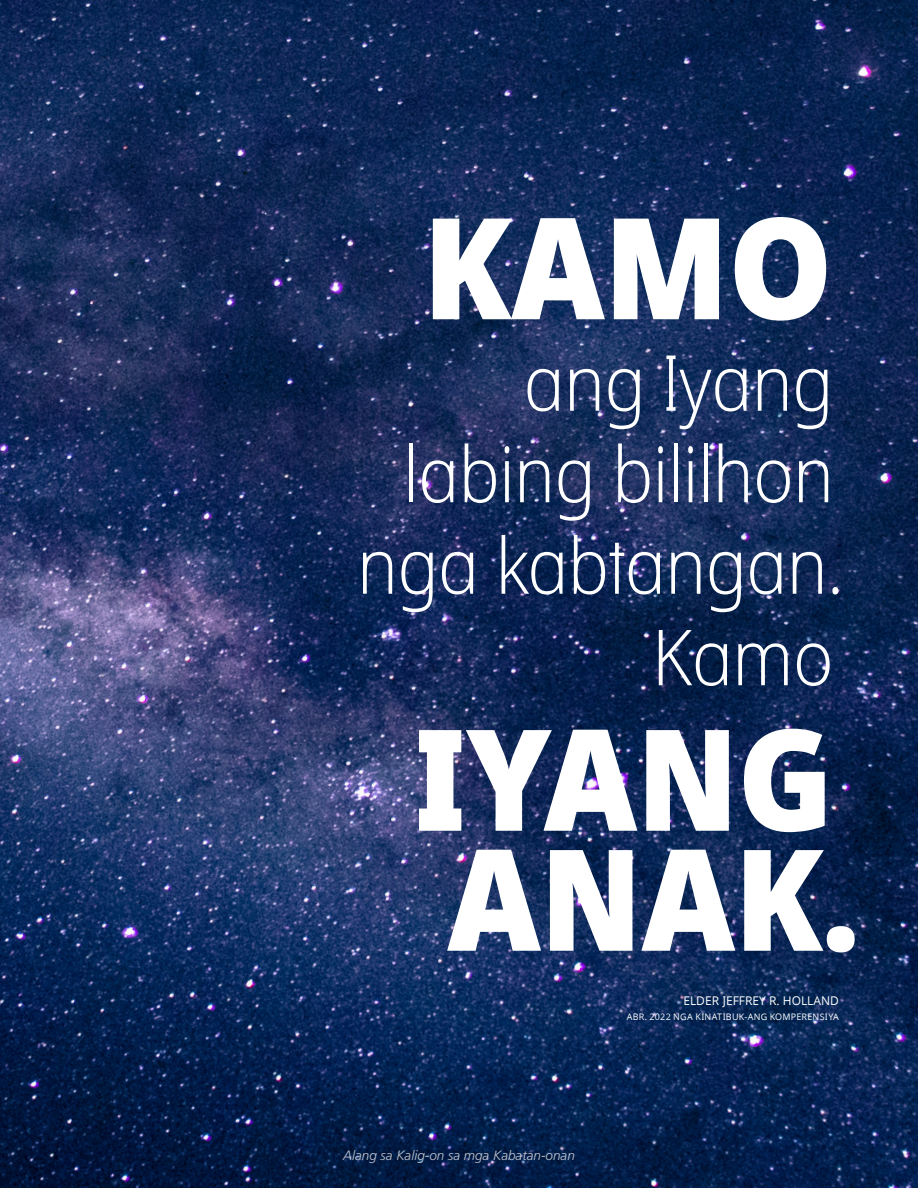
<style>
.page{position:relative;width:918px;height:1188px;background:#fff}
.page>*{position:absolute;margin:0;border:0;box-sizing:border-box;transform-origin:0 0}
.Pull_Quote_Holland{font:800 141px/120px "Dots Solid Condlds Lat";letter-spacing:-.01em;color:#fff}
.Pull_Quote_Holland-2{font:300 77.4px/91.5px "Dots Solid Condlds Lat";letter-spacing:-.01em;color:#fff;text-align:right}
.t1{font:italic 300 13.5px "Frutigerlds Lat";color:#fff}
.Citation_right_white{font:12px "Dots Solidlds Lat";color:#fff}
.GC_white_right{font:9px "Dots Solidlds Lat";letter-spacing:.025em;color:#fff}
</style>
<div class="page">
<img style="left:0;top:0;width:918px;height:1188px">
<p class="Pull_Quote_Holland" style="left:423px;top:211px;width:412px">KAMO</p>
<p class="Pull_Quote_Holland-2" style="left:357px;top:337px;width:488px">ang Iyang labing bililhon nga kabtangan.<br>Kamo</p>
<p class="Pull_Quote_Holland" style="left:414px;top:722px;width:447px">IYANG<br>ANAK.</p>
<p class="t1" style="left:343px;top:1145px;width:233px">Alang sa Kalig-on sa mga Kabatan-onan</p>
<p class="Citation_right_white" style="left:683px;top:992px;width:157px">ELDER JEFFREY R. HOLLAND</p>
<p class="GC_white_right" style="left:627px;top:1010px;width:214px">ABR. 2022 NGA KINATIBUK-ANG KOMPERENSIYA</p>
</div>
